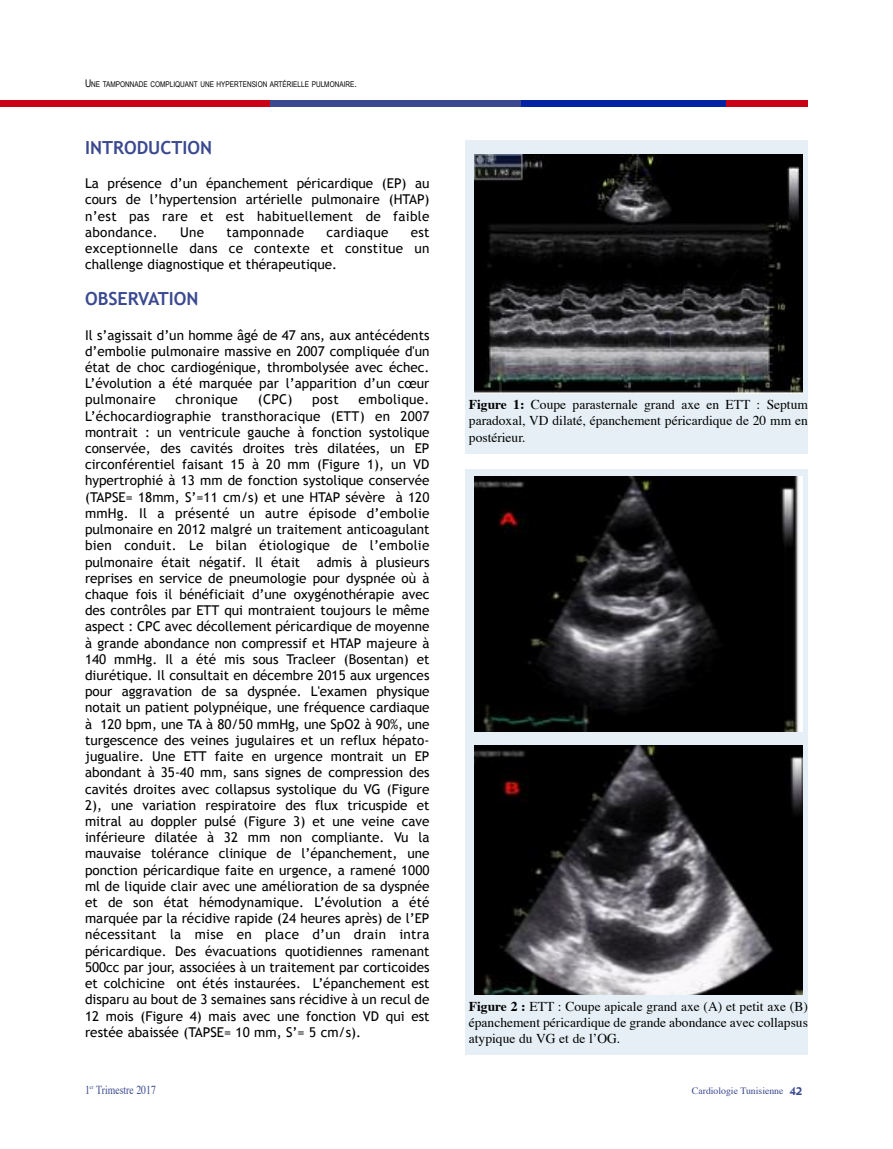
<style>
.page{position:relative;width:893px;height:1149px;background:#fff}
.page>*{position:absolute;margin:0;border:0;box-sizing:border-box;transform-origin:0 0}
.t1{font:700 18px "Trebuchet MS";color:#3b4990}
.t2{font:13.5px/16.2px "Trebuchet MS";color:#000;text-align:justify}
.t3{font:13.5px/16.2px "Times";color:#000;text-align:justify}
.t4{font:12.15px "Times";color:#3b4990;scale:.8 1}
.t5{font:9.75px "Times";color:#3b4990}
.t6{font:7.8px "Arial Narrow";color:#000}
.s1{font-size:10.5px}
.s2{font-weight:700}
.s3{font-family:"Gadget";font-size:10.5px}
</style>
<div class="page">
<div style="left:726px;top:100px;width:82px;height:6px;background:#ca0016"></div>
<div style="left:521px;top:100px;width:205px;height:6px;background:#0022a3"></div>
<div style="left:269px;top:100px;width:252px;height:6px;background:#3b4990"></div>
<div style="left:0;top:100px;width:270px;height:6px;background:#ca0016"></div>
<div style="left:465px;top:140px;width:343px;height:314px;background:#e5eff5"></div>
<img style="left:474px;top:154px;width:328px;height:239px">
<div style="left:465px;top:469px;width:343px;height:585px;background:#e5eff5"></div>
<img style="left:474px;top:745px;width:328px;height:249px">
<img style="left:474px;top:476px;width:328px;height:255px">
<p class="t6" style="left:85px;top:79px;width:273px"><span class="s1">U</span>NE TAMPONNADE COMPLIQUANT UNE HYPERTENSION ARTÉRIELLE PULMONAIRE<span class="s1">.</span></p>
<h1 class="t1" style="left:85px;top:137px;width:129px">INTRODUCTION</h1>
<p class="t2" style="left:85px;top:175px;width:346px">la présence d’un épanchement péricardique (eP) au cours de l’hypertension artérielle pulmonaire (HTaP) n’est pas rare et est habituellement de faible abondance.</p>
<p class="t2" style="left:180px;top:224px;width:26px">une</p>
<p class="t2" style="left:226px;top:224px;width:79px">tamponnade</p>
<p class="t2" style="left:326px;top:224px;width:64px">cardiaque</p>
<p class="t2" style="left:85px;top:224px;width:346px;text-indent:326px">est exceptionnelle dans ce contexte et constitue un challenge diagnostique et thérapeutique.</p>
<h1 class="t1" style="left:85px;top:288px;width:115px">OBSERVATION</h1>
<p class="t2" style="left:85px;top:326px;width:346px">il s’agissait d’un homme âgé de 47 ans, aux antécédents d’embolie pulmonaire massive en 2007 compliquée d'un état de choc cardiogénique, thrombolysée avec échec. l’évolution a été marquée par l’apparition d’un cœur pulmonaire</p>
<p class="t2" style="left:85px;top:391px;width:346px;text-indent:273px">embolique. l’échocardiographie transthoracique (eTT) en 2007 montrait : un ventricule gauche à fonction systolique conservée, des cavités droites très dilatées, un eP circonférentiel faisant 15 à 20 mm (Figure 1), un Vd hypertrophié à 13 mm de fonction systolique conservée (TaPse= 18mm, s’=11 cm/s) et une HTaP sévère à 120 mmHg. il a présenté un autre épisode d’embolie pulmonaire en 2012 malgré un traitement anticoagulant bien conduit. le bilan étiologique de l’embolie pulmonaire était négatif. il était admis à plusieurs reprises en service de pneumologie pour dyspnée où à chaque fois il bénéficiait d’une oxygénothérapie avec des contrôles par eTT qui montraient toujours le même aspect : CPC avec décollement péricardique de moyenne à grande abondance non compressif et HTaP majeure à 140 mmHg. il a été mis sous Tracleer (Bosentan) et diurétique. il consultait en décembre 2015 aux urgences pour aggravation de sa dyspnée. l'examen physique notait un patient polypnéique, une fréquence cardiaque à 120 bpm, une Ta à 80/50 mmHg, une spo2 à 90%, une turgescence des veines jugulaires et un reflux hépato&shy;jugualire. une eTT faite en urgence montrait un eP abondant à 35-40 mm, sans signes de compression des cavités droites avec collapsus systolique du Vg (Figure 2), une variation respiratoire des flux tricuspide et mitral au doppler pulsé (Figure 3) et une veine cave inférieure dilatée à 32 mm non compliante. Vu la mauvaise tolérance clinique de l’épanchement, une ponction péricardique faite en urgence, a ramené 1000 ml de liquide clair avec une amélioration de sa dyspnée et de son état hémodynamique. l’évolution a été marquée par la récidive rapide (24 heures après) de l’eP nécessitant la mise en place d’un drain intra péricardique. des évacuations quotidiennes ramenant 500cc par jour, associées à un traitement par corticoides et colchicine ont étés instaurées. l’épanchement est disparu au bout de 3 semaines sans récidive à un recul de 12 mois (Figure 4) mais avec une fonction Vd qui est restée abaissée (TaPse= 10 mm, s’= 5 cm/s).</p>
<p class="t2" style="left:176px;top:391px;width:64px">chronique</p>
<p class="t2" style="left:258px;top:391px;width:36px">(CPC)</p>
<p class="t2" style="left:312px;top:391px;width:28px">post</p>
<p class="t3" style="left:469px;top:397px;width:340px"><span class="s2">Figure 1:</span> Coupe parasternale grand axe en ETT : Septum paradoxal, VD dilaté, épanchement péricardique de 20 mm en postérieur.</p>
<p class="t3" style="left:469px;top:998px;width:340px"><span class="s2">Figure 2 :</span> ETT : Coupe apicale grand axe (A) et petit axe (B) épanchement péricardique de grande abondance avec collapsus atypique du VG et de l’OG.</p>
<p class="t4" style="left:85px;top:1083px;width:90px">1<sup>er</sup> Trimestre 2017</p>
<p class="t5" style="left:692px;top:1086px;width:112px">Cardiologie Tunisienne <span class="s3">42</span></p>
</div>
